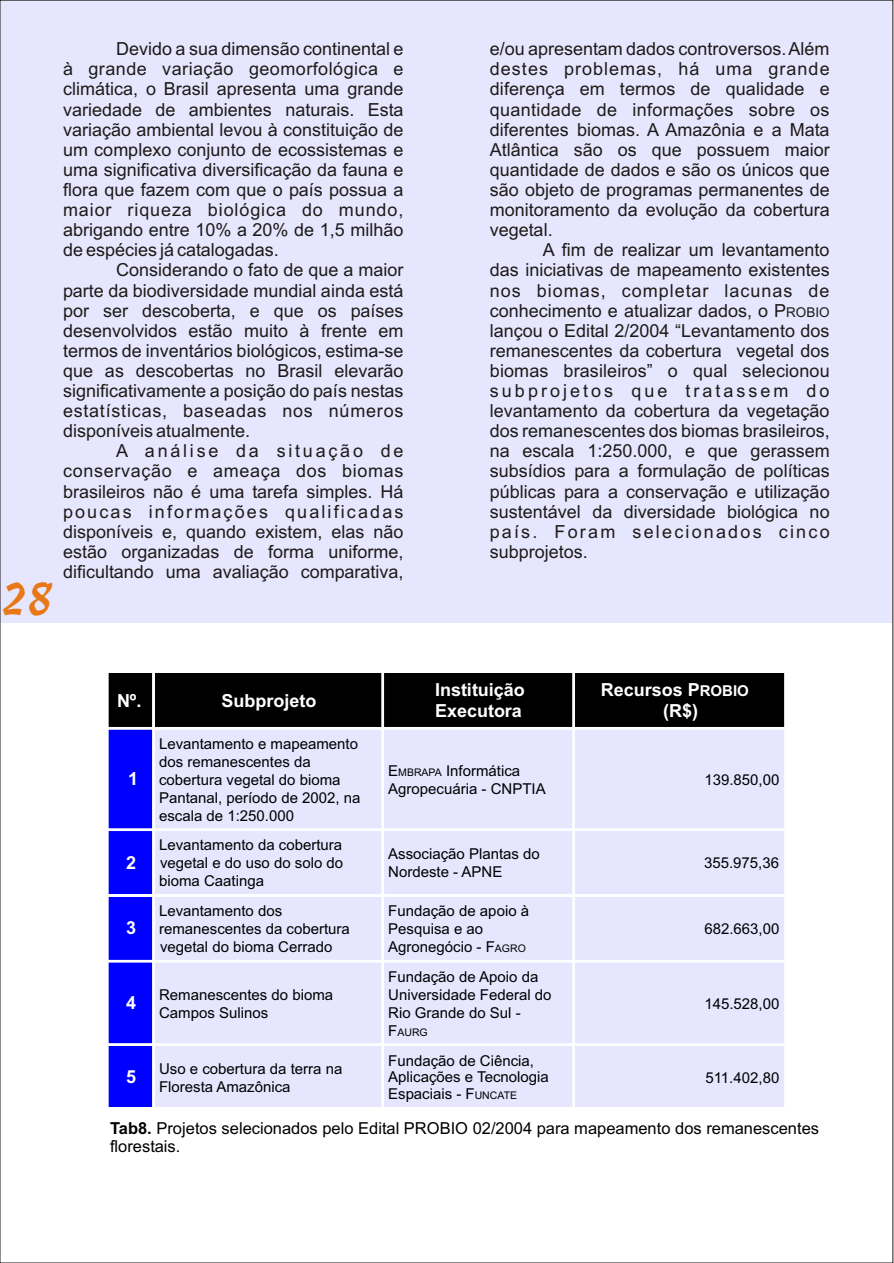
<style>
.page{position:relative;width:894px;height:1263px;background:#fff}
.page>*{position:absolute;margin:0;border:0;box-sizing:border-box;transform-origin:0 0}
.t1{font:45px "Freehand 471 BT";color:#e87817}
.t2{font:18px/20.1px "Arial";color:#1f1a17;text-align:justify}
.t3{font:700 18px/21.6px "Arial";color:#fff}
.t4{font:16.5px/18.5px "Arial";color:#000}
.t5{font:15px/18px "Arial";color:#000}
.t6{font:10.5px "Arial";color:#000}
.s1{font-size:13.5px}
.s2{font-size:15px}
.s3{font-size:10.5px}
.s4{font-weight:700}
</style>
<div class="page">
<div style="left:0;top:0;width:893px;height:622px;background:#e6e6ff"></div>
<div style="left:107px;top:672px;width:47px;height:56px;background:#000"></div>
<div style="left:154px;top:672px;width:229px;height:56px;background:#000"></div>
<div style="left:383px;top:672px;width:191px;height:56px;background:#000"></div>
<div style="left:574px;top:672px;width:212px;height:56px;background:#000"></div>
<div style="left:107px;top:728px;width:47px;height:102px;background:#00f"></div>
<div style="left:154px;top:728px;width:229px;height:102px;background:#e6e6ff"></div>
<div style="left:383px;top:728px;width:191px;height:102px;background:#e6e6ff"></div>
<div style="left:574px;top:728px;width:212px;height:102px;background:#e6e6ff"></div>
<div style="left:107px;top:830px;width:47px;height:65px;background:#00f"></div>
<div style="left:154px;top:830px;width:229px;height:65px;background:#e6e6ff"></div>
<div style="left:383px;top:830px;width:191px;height:65px;background:#e6e6ff"></div>
<div style="left:574px;top:830px;width:212px;height:65px;background:#e6e6ff"></div>
<div style="left:107px;top:895px;width:47px;height:66px;background:#00f"></div>
<div style="left:154px;top:895px;width:229px;height:66px;background:#e6e6ff"></div>
<div style="left:383px;top:895px;width:191px;height:66px;background:#e6e6ff"></div>
<div style="left:574px;top:895px;width:212px;height:66px;background:#e6e6ff"></div>
<div style="left:107px;top:961px;width:47px;height:84px;background:#00f"></div>
<div style="left:154px;top:961px;width:229px;height:84px;background:#e6e6ff"></div>
<div style="left:383px;top:961px;width:191px;height:84px;background:#e6e6ff"></div>
<div style="left:574px;top:961px;width:212px;height:84px;background:#e6e6ff"></div>
<div style="left:107px;top:1045px;width:47px;height:61px;background:#00f"></div>
<div style="left:154px;top:1045px;width:229px;height:61px;background:#e6e6ff"></div>
<div style="left:383px;top:1045px;width:191px;height:61px;background:#e6e6ff"></div>
<div style="left:574px;top:1045px;width:212px;height:61px;background:#e6e6ff"></div>
<hr style="left:106px;top:672px;width:681px;height:1px;background:#fff">
<hr style="left:106px;top:727px;width:681px;height:1px;background:#fff">
<hr style="left:106px;top:728px;width:681px;height:1px;background:#fff">
<hr style="left:106px;top:729px;width:681px;height:1px;background:#fff">
<hr style="left:106px;top:829px;width:681px;height:1px;background:#fff">
<hr style="left:106px;top:830px;width:681px;height:1px;background:#fff">
<hr style="left:106px;top:894px;width:681px;height:1px;background:#fff">
<hr style="left:106px;top:895px;width:681px;height:1px;background:#fff">
<hr style="left:106px;top:896px;width:681px;height:1px;background:#fff">
<hr style="left:106px;top:960px;width:681px;height:1px;background:#fff">
<hr style="left:106px;top:961px;width:681px;height:1px;background:#fff">
<hr style="left:106px;top:962px;width:681px;height:1px;background:#fff">
<hr style="left:106px;top:1044px;width:681px;height:1px;background:#fff">
<hr style="left:106px;top:1045px;width:681px;height:1px;background:#fff">
<hr style="left:107px;top:671px;width:1px;height:440px;background:#fff">
<hr style="left:108px;top:671px;width:1px;height:440px;background:#fff">
<hr style="left:153px;top:671px;width:1px;height:440px;background:#fff">
<hr style="left:154px;top:671px;width:1px;height:440px;background:#fff">
<hr style="left:382px;top:671px;width:1px;height:440px;background:#fff">
<hr style="left:383px;top:671px;width:1px;height:440px;background:#fff">
<hr style="left:573px;top:671px;width:1px;height:440px;background:#fff">
<hr style="left:574px;top:671px;width:1px;height:440px;background:#fff">
<hr style="left:785px;top:671px;width:1px;height:440px;background:#fff">
<h1 class="t1" style="left:3px;top:581px;width:52px">28</h1>
<p class="t2" style="left:63px;top:41px;width:342px;text-indent:53px">Devido a sua dimensão continental e à grande variação geomorfológica e climática, o Brasil apresenta uma grande variedade de ambientes naturais. Esta variação ambiental levou à constituição de um complexo conjunto de ecossistemas e uma significativa diversificação da fauna e flora que fazem com que o país possua a maior riqueza biológica do mundo, abrigando entre 10% a 20% de 1,5 milhão de espécies já catalogadas.</p>
<p class="t2" style="left:63px;top:262px;width:342px;text-indent:53px">Considerando o fato de que a maior parte da biodiversidade mundial ainda está por ser descoberta, e que os países desenvolvidos estão muito à frente em termos de inventários biológicos, estima-se que as descobertas no Brasil elevarão significativamente a posição do país nestas estatísticas, baseadas nos números disponíveis atualmente.</p>
<p class="t2" style="left:63px;top:443px;width:342px;text-indent:53px">A análise da situação de conservação e ameaça dos biomas brasileiros não é uma tarefa simples. Há poucas informações qualificadas disponíveis e, quando existem, elas não estão organizadas de forma uniforme, dificultando uma avaliação comparativa,</p>
<p class="t2" style="left:490px;top:41px;width:341px">e/ou apresentam dados controversos. Além destes problemas, há uma grande diferença em termos de qualidade e quantidade de informações sobre os diferentes biomas. A Amazônia e a Mata Atlântica são os que possuem maior quantidade de dados e são os únicos que são objeto de programas permanentes de monitoramento da evolução da cobertura vegetal.</p>
<p class="t2" style="left:490px;top:242px;width:341px;text-indent:53px">A fim de realizar um levantamento das iniciativas de mapeamento existentes nos biomas, completar lacunas de conhecimento e atualizar dados, o P<span class="s1">ROBIO </span>lançou o Edital 2/2004 “Levantamento dos remanescentes da cobertura vegetal dos biomas brasileiros” o qual selecionou subprojetos que tratassem do levantamento da cobertura da vegetação dos remanescentes dos biomas brasileiros, na escala 1:250.000, e que gerassem subsídios para a formulação de políticas públicas para a conservação e utilização sustentável da diversidade biológica no país. Foram selecionados cinco subprojetos.</p>
<p class="t3" style="left:117px;top:691px;width:26px">Nº.</p>
<p class="t3" style="left:222px;top:691px;width:96px">Subprojeto</p>
<p class="t3" style="left:435px;top:680px;width:91px">Instituição<br>Executora</p>
<p class="t3" style="left:663px;top:680px;width:87px;text-indent:-62px">Recursos P<span class="s2">ROBIO </span>(R$)</p>
<p class="t3" style="left:128px;top:770px;width:12px">1</p>
<p class="t3" style="left:126px;top:853px;width:12px">2</p>
<p class="t3" style="left:126px;top:919px;width:12px">3</p>
<p class="t5" style="left:159px;top:736px;width:203px">Levantamento e mapeamento dos remanescentes da cobertura vegetal do bioma<br>Pantanal, período de 2002, na escala de 1:250.000</p>
<p class="t5" style="left:388px;top:763px;width:159px">E<span class="s3">MBRAPA</span> Informática<br>Agropecuária - CNPTIA</p>
<p class="t5" style="left:704px;top:772px;width:77px">139.850,00</p>
<p class="t5" style="left:159px;top:837px;width:186px;text-align:justify">Levantamento da cobertura vegetal e do uso do solo do bioma Caatinga</p>
<p class="t5" style="left:388px;top:846px;width:153px">Associação Plantas do<br>Nordeste - APNE</p>
<p class="t5" style="left:704px;top:855px;width:77px">355.975,36</p>
<p class="t5" style="left:159px;top:903px;width:192px">Levantamento dos remanescentes da cobertura vegetal do bioma Cerrado</p>
<p class="t5" style="left:388px;top:903px;width:142px">Fundação de apoio à<br>Pesquisa e ao<br>Agronegócio - F<span class="s3">AGRO</span></p>
<p class="t5" style="left:704px;top:921px;width:77px">682.663,00</p>
<p class="t3" style="left:126px;top:994px;width:12px">4</p>
<p class="t5" style="left:159px;top:987px;width:176px">Remanescentes do bioma<br>Campos Sulinos</p>
<p class="t5" style="left:388px;top:969px;width:165px">Fundação de Apoio da<br>Universidade Federal do<br>Rio Grande do Sul -</p>
<p class="t6" style="left:388px;top:1028px;width:41px"><span class="s2">F</span>AURG</p>
<p class="t5" style="left:704px;top:996px;width:77px">145.528,00</p>
<p class="t3" style="left:126px;top:1068px;width:12px">5</p>
<p class="t5" style="left:159px;top:1061px;width:185px">Uso e cobertura da terra na<br>Floresta Amazônica</p>
<p class="t5" style="left:388px;top:1053px;width:162px;line-height:16.8px">Fundação de Ciência,<br>Aplicações e Tecnologia<br>Espaciais - F<span class="s3">UNCATE</span></p>
<p class="t5" style="left:705px;top:1070px;width:75px">511.402,80</p>
<p class="t4" style="left:110px;top:1120px;width:711px"><span class="s4">Tab8.</span> Projetos selecionados pelo Edital PROBIO 02/2004 para mapeamento dos remanescentes florestais.</p>
</div>
